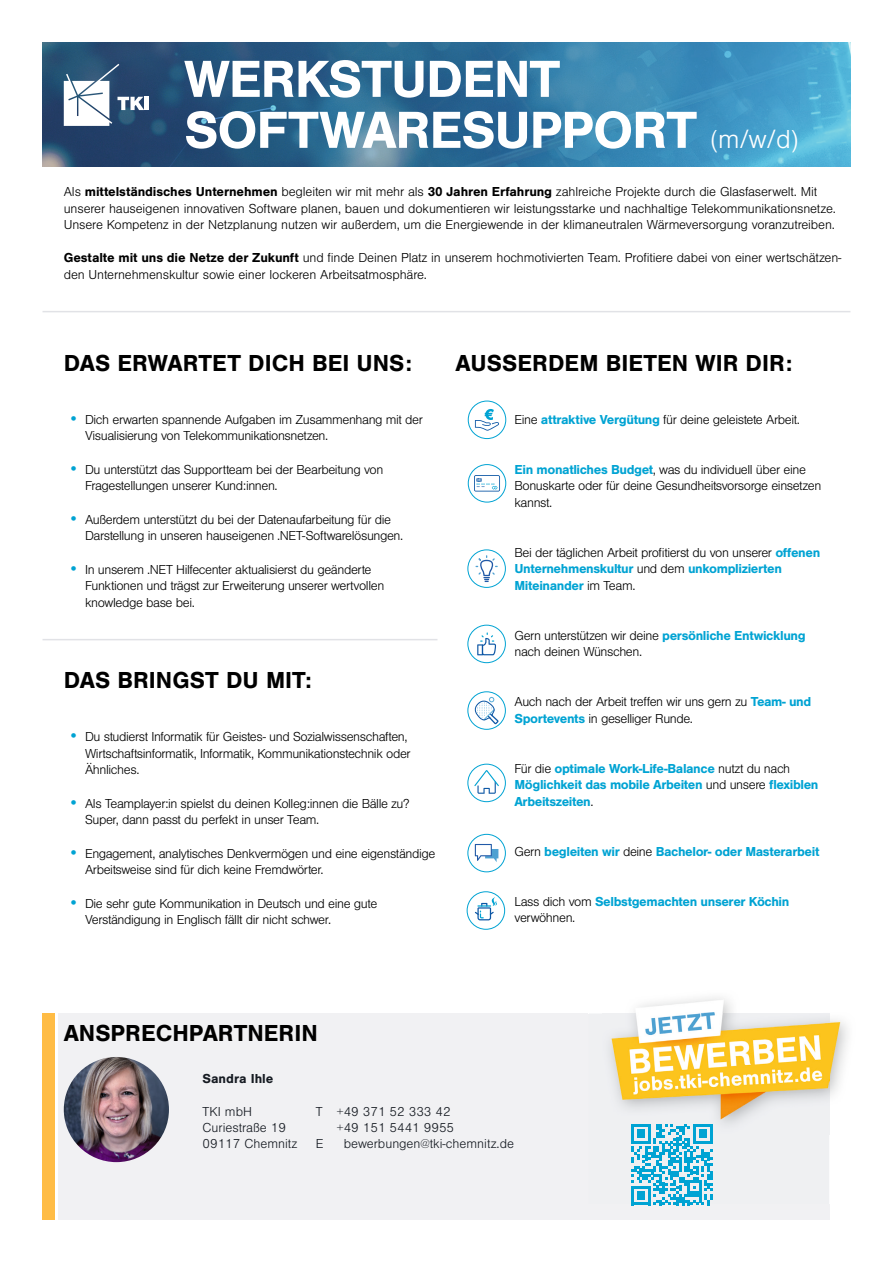
<style>
.page{position:relative;width:893px;height:1263px;background:#fff}
.page>*{position:absolute;margin:0;border:0;box-sizing:border-box;transform-origin:0 0}
.t1{font:700 54px/51px "Nimbus San";letter-spacing:-.02em;color:#fff}
.t2{font:700 24px "Nimbus San";color:#000}
.t3{font:300 13.5px/16.5px "Nimbus San";letter-spacing:-.03em;color:#000}
.t4{font:300 13.5px/16.5px "Nimbus San";letter-spacing:-.01em;color:#000}
.t5{font:700 13.5px/16.5px "Nimbus San";letter-spacing:-.03em;color:#00a3d3}
.t6{font:300 13.5px/16.2px "Nimbus San";color:#161b22}
.t7{font:700 13.5px "Nimbus San";color:#161b22}
.s1{font-weight:300;font-size:27px}
.s2{font-weight:700}
.s3{font-size:16.5px;color:#00a3d3}
.s4{font-weight:700;color:#00a3d3}
.s5{font-weight:300;color:#000}
</style>
<div class="page">
<div style="left:58px;top:1013px;width:771px;height:207px;background:#f1f1f3"></div>
<img style="left:640px;top:997px;width:208px;height:137px">
<img style="left:609px;top:1013px;width:220px;height:121px">
<div style="left:43px;top:1013px;width:12px;height:207px;background:#ffbc45"></div>
<img style="left:43px;top:43px;width:807px;height:123px">
<svg style="left:64px;top:64px;width:80px;height:62px"></svg>
<hr style="left:145px;top:97px;width:4px;height:13px;background:#fff">
<hr style="left:43px;top:311px;width:807px;height:1px;background:#e1e2e6">
<hr style="left:43px;top:639px;width:394px;height:1px;background:#e1e2e6">
<div style="left:467px;top:625px;width:39px;height:38px;border:1px solid #00a3d3;border-radius:50%"></div>
<div style="left:467px;top:549px;width:39px;height:39px;border:1px solid #00a3d3;border-radius:50%"></div>
<svg style="left:475px;top:555px;width:23px;height:27px"></svg>
<svg style="left:468px;top:692px;width:37px;height:37px"></svg>
<div style="left:467px;top:691px;width:39px;height:39px;border:1px solid #00a3d3;border-radius:50%"></div>
<svg style="left:474px;top:697px;width:24px;height:27px"></svg>
<div style="left:467px;top:764px;width:39px;height:38px;border:1px solid #00a3d3;border-radius:50%"></div>
<svg style="left:474px;top:770px;width:25px;height:24px"></svg>
<img style="left:64px;top:1057px;width:105px;height:105px;border-radius:53px">
<div style="left:468px;top:401px;width:38px;height:38px;border:1px solid #00a3d3;border-radius:50%"></div>
<svg style="left:475px;top:409px;width:24px;height:22px"></svg>
<svg style="left:477px;top:632px;width:19px;height:23px"></svg>
<div style="left:467px;top:834px;width:39px;height:38px;border:1px solid #00a3d3;border-radius:50%"></div>
<svg style="left:475px;top:844px;width:23px;height:18px"></svg>
<div style="left:467px;top:891px;width:38px;height:39px;border:1px solid #00a3d3;border-radius:50%"></div>
<svg style="left:475px;top:897px;width:22px;height:23px"></svg>
<svg style="left:631px;top:1124px;width:82px;height:81px"></svg>
<div style="left:468px;top:464px;width:38px;height:38px;border:1px solid #00a3d3;border-radius:50%"></div>
<svg style="left:474px;top:475px;width:26px;height:17px"></svg>
<h1 class="t1" style="left:184px;top:54px;width:616px">WERKSTUDENT<br>SOFTWARESUPPORT <span class="s1">(m/w/d)</span></h1>
<p class="t4" style="left:64px;top:184px;width:774px">Als <span class="s2">mittelständisches Unternehmen</span> begleiten wir mit mehr als <span class="s2">30 Jahren Erfahrung</span> zahlreiche Projekte durch die Glasfaserwelt. Mit unserer hauseigenen innovativen Software planen, bauen und dokumentieren wir leistungsstarke und nachhaltige Telekommunikationsnetze.<br>Unsere Kompetenz in der Netzplanung nutzen wir außerdem, um die Energiewende in der klimaneutralen Wärmeversorgung voranzutreiben.</p>
<p class="t4" style="left:64px;top:250px;width:779px"><span class="s2">Gestalte mit uns die Netze der Zukunft</span> und finde Deinen Platz in unserem hochmotivierten Team. Profitiere dabei von einer wertschätzen&shy;den Unternehmenskultur sowie einer lockeren Arbeitsatmosphäre.</p>
<h2 class="t2" style="left:64px;top:349px;width:350px">DAS ERWARTET DICH BEI UNS:</h2>
<p class="t3" style="left:85px;top:412px;width:339px;text-indent:-17px"><span class="s3">•</span> Dich erwarten spannende Aufgaben im Zusammenhang mit der<br>Visualisierung von Telekommunikationsnetzen.</p>
<p class="t3" style="left:85px;top:462px;width:300px;text-indent:-17px"><span class="s3">•</span> Du unterstützt das Supportteam bei der Bearbeitung von<br>Fragestellungen unserer Kund:innen.</p>
<p class="t3" style="left:85px;top:512px;width:320px;text-indent:-17px"><span class="s3">•</span> Außerdem unterstützt du bei der Datenaufarbeitung für die<br>Darstellung in unseren hauseigenen .NET-Softwarelösungen.</p>
<p class="t3" style="left:85px;top:562px;width:301px;text-indent:-17px"><span class="s3">•</span> In unserem .NET Hilfecenter aktualisierst du geänderte<br>Funktionen und trägst zur Erweiterung unserer wertvollen knowledge base bei.</p>
<h2 class="t2" style="left:64px;top:667px;width:250px">DAS BRINGST DU MIT:</h2>
<p class="t3" style="left:85px;top:729px;width:327px;text-indent:-17px"><span class="s3">•</span> Du studierst Informatik für Geistes- und Sozialwissenschaften,<br>Wirtschaftsinformatik, Informatik, Kommunikationstechnik oder<br>Ähnliches.</p>
<p class="t3" style="left:85px;top:795px;width:326px;text-indent:-17px"><span class="s3">•</span> Als Teamplayer:in spielst du deinen Kolleg:innen die Bälle zu?<br>Super, dann passt du perfekt in unser Team.</p>
<p class="t3" style="left:85px;top:845px;width:352px;text-indent:-17px"><span class="s3">•</span> Engagement, analytisches Denkvermögen und eine eigenständige<br>Arbeitsweise sind für dich keine Fremdwörter.</p>
<p class="t3" style="left:85px;top:895px;width:294px;text-indent:-17px"><span class="s3">•</span> Die sehr gute Kommunikation in Deutsch und eine gute<br>Verständigung in Englisch fällt dir nicht schwer.</p>
<h2 class="t2" style="left:455px;top:349px;width:338px">AUSSERDEM BIETEN WIR DIR:</h2>
<p class="t3" style="left:514px;top:411px;width:287px">Eine <span class="s4">attraktive Vergütung</span> für deine geleistete Arbeit.</p>
<p class="t3" style="left:514px;top:461px;width:308px"><span class="s4">Ein monatliches Budget</span>, was du individuell über eine<br>Bonuskarte oder für deine Gesundheitsvorsorge einsetzen kannst.</p>
<p class="t3" style="left:514px;top:544px;width:307px">Bei der täglichen Arbeit profitierst du von unserer <span class="s4">offenen<br>Unternehmenskultur</span> und dem <span class="s4">unkomplizierten<br>Miteinander</span> im Team.</p>
<p class="t3" style="left:514px;top:627px;width:293px">Gern unterstützen wir deine <span class="s4">persönliche Entwicklung </span>nach deinen Wünschen.</p>
<p class="t3" style="left:514px;top:694px;width:298px">Auch nach der Arbeit treffen wir uns gern zu <span class="s4">Team- und<br>Sportevents</span> in geselliger Runde.</p>
<p class="t5" style="left:514px;top:760px;width:306px"><span class="s5">Für die</span> optimale Work-Life-Balance <span class="s5">nutzt du nach<br></span>Möglichkeit das mobile Arbeiten <span class="s5">und unsere</span> flexiblen<br>Arbeitszeiten<span class="s5">.</span></p>
<p class="t5" style="left:514px;top:843px;width:306px"><span class="s5">Gern</span> begleiten wir <span class="s5">deine</span> Bachelor- oder Masterarbeit</p>
<p class="t5" style="left:514px;top:893px;width:276px"><span class="s5">Lass dich vom</span> Selbstgemachten unserer Köchin <span class="s5">verwöhnen.</span></p>
<h2 class="t2" style="left:64px;top:1019px;width:256px">ANSPRECHPARTNERIN</h2>
<p class="t7" style="left:203px;top:1071px;width:72px">Sandra Ihle</p>
<p class="t6" style="left:203px;top:1104px;width:96px">TKI mbH<br>Curiestraße 19<br>09117 Chemnitz</p>
<p class="t6" style="left:316px;top:1104px;width:136px">T +49 371 52 333 42</p>
<p class="t6" style="left:337px;top:1120px;width:119px">+49 151 5441 9955</p>
<p class="t6" style="left:316px;top:1136px;width:9px">E</p>
<p class="t6" style="left:344px;top:1136px;width:172px">bewerbungen@tki-chemnitz.de</p>
</div>
